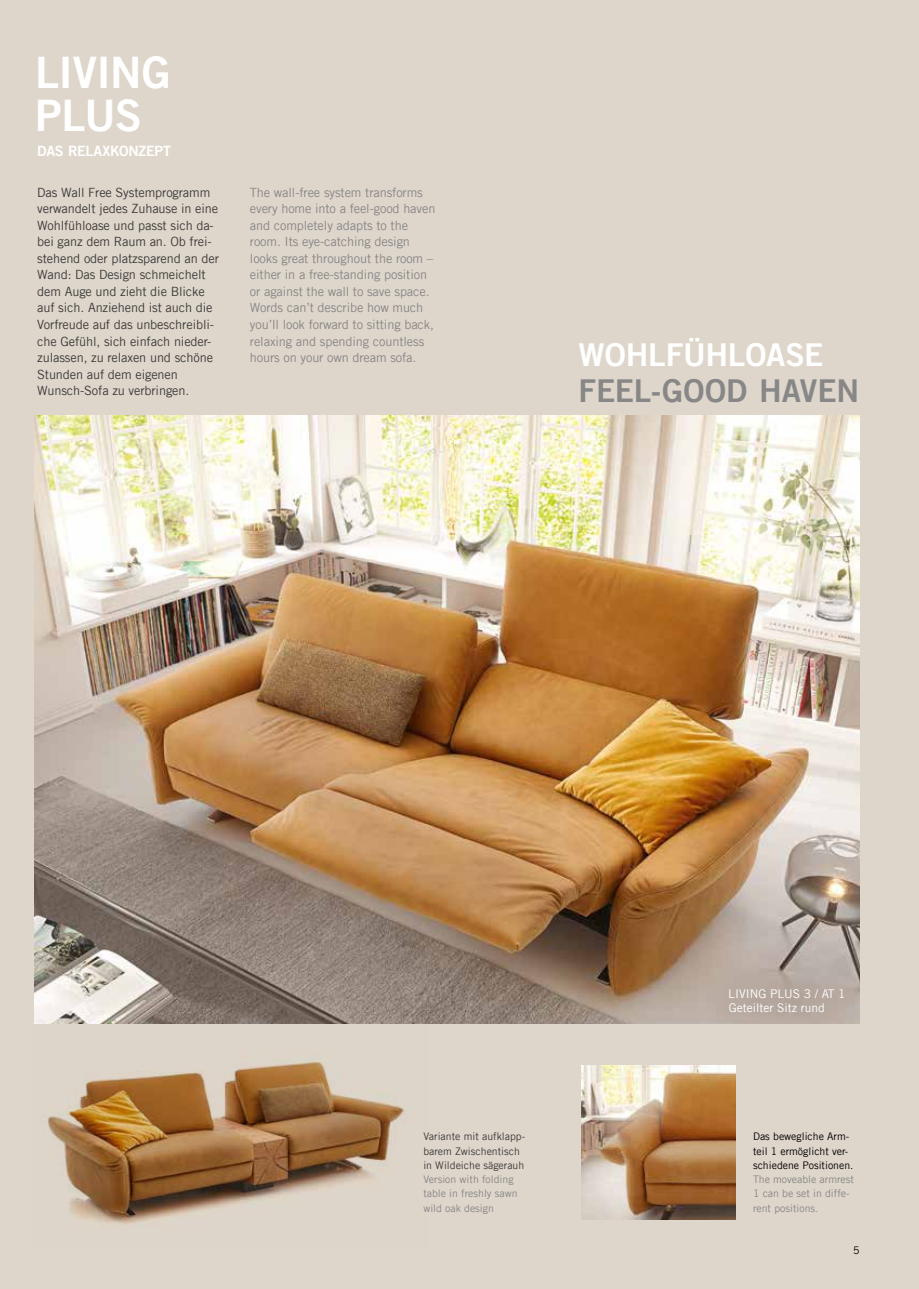
<style>
.page{position:relative;width:919px;height:1289px;background:#fff}
.page>*{position:absolute;margin:0;border:0;box-sizing:border-box;transform-origin:0 0}
.t1{font:43.5px/43.5px "Trade Gothic LT Bold Two";letter-spacing:-.015em;color:#fff}
.t2{font:31.5px "Trade Gothic LT Bold Two";color:#878787}
.t3{font:31.5px "Trade Gothic LT Bold Two";letter-spacing:-.005em;color:#fff}
.t4{font:14.25px "Trade Gothic LT Bold Two";letter-spacing:-.02em;color:#fff}
.t5{font:12.75px/16.5px "Trade Gothic LT";letter-spacing:-.01em;color:#3c3c3b}
.t6{font:12.75px/16.5px "Trade Gothic LT";letter-spacing:-.01em;color:#878787}
.t7{font:12px "Trade Gothic LT";color:#fff}
.t8{font:10.5px/14.2px "Trade Gothic LT";color:#878787}
.t9{font:10.5px/14.2px "Trade Gothic LT";color:#000}
.t10{font:10.5px/14.2px "Trade Gothic LT";color:#3c3c3b}
</style>
<div class="page">
<div style="left:0;top:0;width:918px;height:1288px;background:#dfd6cb"></div>
<img style="left:34px;top:416px;width:825px;height:607px">
<img style="left:581px;top:1065px;width:154px;height:154px">
<img style="left:34px;top:968px;width:394px;height:257px">
<h1 class="t1" style="left:35px;top:50px;width:137px">LIVING<br>PLUS</h1>
<p class="t4" style="left:37px;top:142px;width:135px">DAS RELAXKONZEPT</p>
<p class="t5" style="left:37px;top:184px;width:183px">Das Wall Free Systemprogramm verwandelt jedes Zuhause in eine<br>Wohlfühloase und passt sich da&shy;bei ganz dem Raum an. Ob frei&shy;stehend oder platzsparend an der<br>Wand: Das Design schmeichelt dem Auge und zieht die Blicke auf sich. Anziehend ist auch die<br>Vorfreude auf das unbeschreibli&shy;che Gefühl, sich einfach nieder&shy;zulassen, zu relaxen und schöne<br>Stunden auf dem eigenen<br>Wunsch-Sofa zu verbringen.</p>
<p class="t6" style="left:250px;top:184px;width:187px">The wall-free system transforms every home into a feel-good haven and completely adapts to the room. Its eye-catching design looks great throughout the room – either in a free-standing position or against the wall to save space.<br>Words can’t describe how much you’ll look forward to sitting back, relaxing and spending countless hours on your own dream sofa.</p>
<h2 class="t3" style="left:578px;top:335px;width:246px">WOHLFÜHLOASE</h2>
<h2 class="t2" style="left:578px;top:371px;width:282px">FEEL-GOOD HAVEN</h2>
<p class="t10" style="left:423px;top:1129px;width:103px">Variante mit aufklapp&shy;barem Zwischentisch in Wildeiche sägerauh</p>
<p class="t8" style="left:423px;top:1171px;width:96px">Version with folding table in freshly sawn wild oak design</p>
<p class="t7" style="left:728px;top:986px;width:119px">LIVING PLUS 3 / AT 1</p>
<p class="t7" style="left:728px;top:1000px;width:97px">Geteilter Sitz rund</p>
<p class="t9" style="left:753px;top:1129px;width:102px">Das bewegliche Arm&shy;teil 1 ermöglicht ver&shy;schiedene Positionen.</p>
<p class="t8" style="left:753px;top:1171px;width:102px">The moveable armrest<br>1 can be set in diffe&shy;rent positions.</p>
<p class="t9" style="left:852px;top:1242px;width:8px">5</p>
</div>
